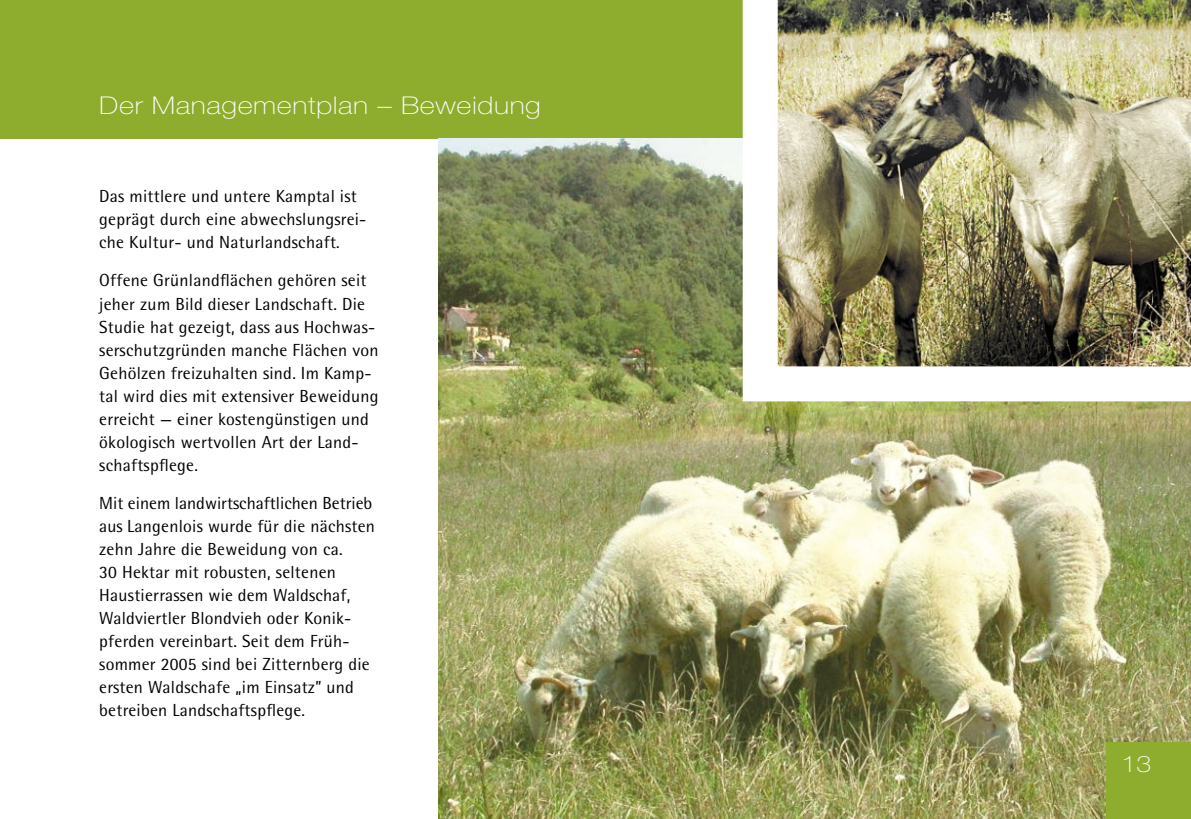
<style>
.page{position:relative;width:1191px;height:819px;background:#fff}
.page>*{position:absolute;margin:0;border:0;box-sizing:border-box;transform-origin:0 0}
.t1{font:100 24.5px "Helvetica Neue";letter-spacing:.02em;color:#fff;scale:1.18 1}
.t2{font:100 22.75px "Helvetica Neue";color:#fff;scale:1.18 1}
.t3{font:17.5px/23.1px "Rotis Semi Sans";letter-spacing:.015em;color:#000}
</style>
<div class="page">
<div style="left:0;top:0;width:742px;height:139px;background:#8eac2d"></div>
<img style="left:438px;top:139px;width:753px;height:680px">
<img style="left:742px;top:0;width:449px;height:401px">
<div style="left:1106px;top:742px;width:85px;height:77px;background:#8eac2d"></div>
<h1 class="t1" style="left:99px;top:91px;width:376px">Der Managementplan – Beweidung</h1>
<p class="t3" style="left:99px;top:184px;width:269px">Das mittlere und untere Kamptal ist geprägt durch eine abwechslungsrei&shy;che Kultur- und Naturlandschaft.</p>
<p class="t3" style="left:99px;top:269px;width:281px">Offene Grünlandflächen gehören seit jeher zum Bild dieser Landschaft. Die Studie hat gezeigt, dass aus Hochwas&shy;serschutzgründen manche Flächen von Gehölzen freizuhalten sind. Im Kamp&shy;tal wird dies mit extensiver Beweidung erreicht — einer kostengünstigen und ökologisch wertvollen Art der Land&shy;schaftspflege.</p>
<p class="t3" style="left:99px;top:491px;width:277px">Mit einem landwirtschaftlichen Betrieb aus Langenlois wurde für die nächsten zehn Jahre die Beweidung von ca.<br>30 Hektar mit robusten, seltenen Haustierrassen wie dem Waldschaf, Waldviertler Blondvieh oder Konik&shy;pferden vereinbart. Seit dem Früh&shy;sommer 2005 sind bei Zitternberg die ersten Waldschafe „im Einsatz” und betreiben Landschaftspflege.</p>
<h2 class="t2" style="left:1121px;top:751px;width:27px">13</h2>
</div>
